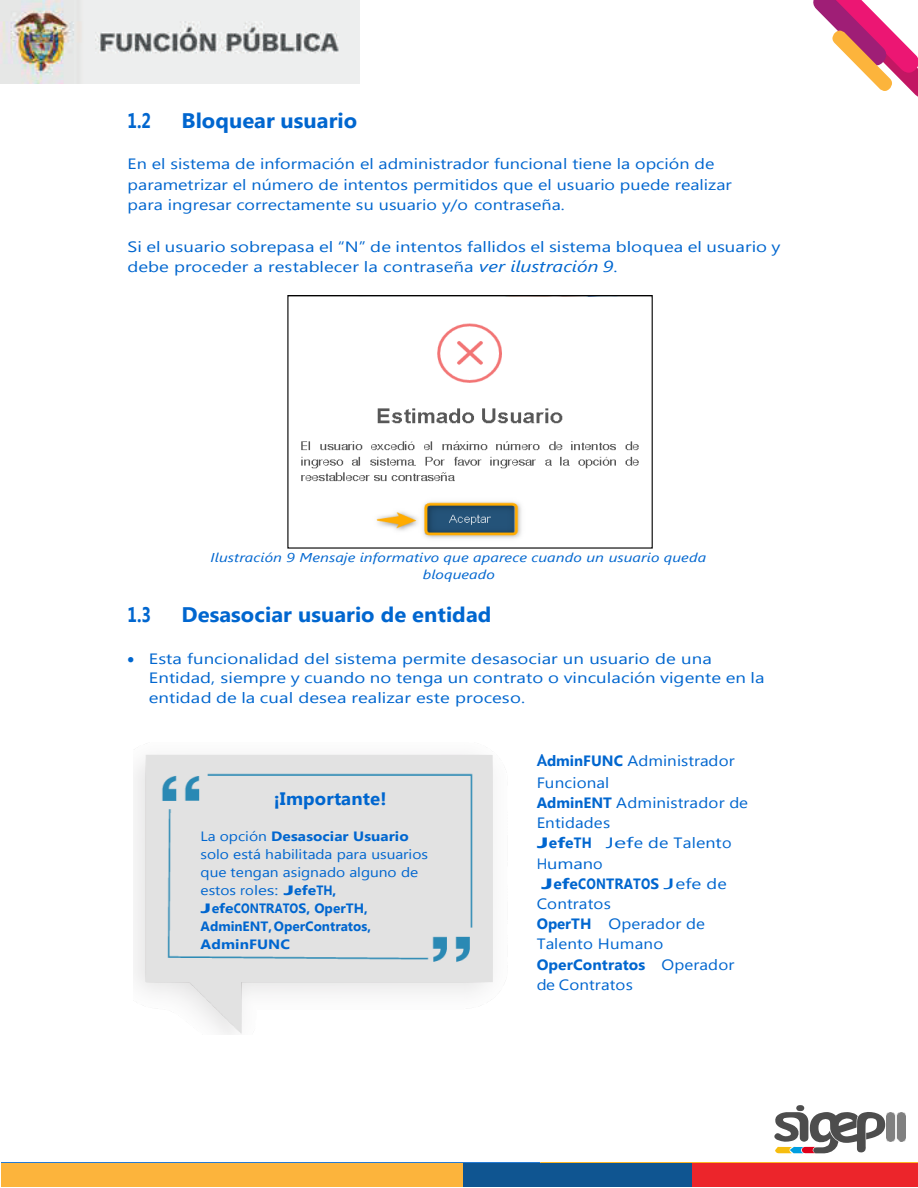
<style>
.page{position:relative;width:918px;height:1188px;background:#fff}
.page>*{position:absolute;margin:0;border:0;box-sizing:border-box;transform-origin:0 0}
.t1{font:700 21px "Segoe UI";color:#0066cf;scale:1.04 1}
.t2{font:700 21px "Segoe UI";color:#0066cf;scale:.78 1}
.t3{font:700 18px "Segoe UI";letter-spacing:.01em;color:#0066cf}
.t4{font:15px/20px "Segoe UI";color:#0066cf;scale:1.24 1}
.t5{font:15px/20.1px "Segoe UI";color:#0066cf;scale:1.2 1}
.t6{font:15px "Segoe UI";color:#0066cf;scale:1.13 1}
.t7{font:700 15px "Segoe UI";letter-spacing:.005em;color:#0066cf;scale:1.04 1}
.t8{font:15px "Segoe UI";color:#0066cf;scale:1.56 1}
.t9{font:700 15px "Segoe UI";letter-spacing:.005em;color:#0066cf;scale:1.84 1}
.t10{font:15px "Segoe UI";color:#0066cf}
.t11{font:700 13.5px/18.1px "Segoe UI";color:#0066cf;scale:1.14 1}
.t12{font:italic 12.75px/17px "Segoe UI";letter-spacing:.005em;color:#0066cf;text-align:center;scale:1.23 1}
.s1{font-style:italic;font-size:15.9px}
.s2{font-weight:400}
.s3{font-family:"Trebuchet MS";font-weight:700;font-size:16.5px}
.s4{font-weight:700}
</style>
<div class="page">
<img style="left:1px;top:1162px;width:917px;height:25px">
<img style="left:886px;top:1112px;width:19px;height:30px">
<svg style="left:774px;top:1105px;width:111px;height:48px"></svg>
<img style="left:301px;top:323px;width:338px;height:216px">
<img style="left:133px;top:754px;width:360px;height:281px">
<div style="left:190px;top:801px;width:279px;height:168px;background:#e2e2e2"></div>
<div style="left:2px;top:1164px;width:461px;height:23px;background:#fcb43c"></div>
<div style="left:463px;top:1164px;width:230px;height:23px;background:#0f5591"></div>
<div style="left:693px;top:1164px;width:225px;height:23px;background:#ec252b"></div>
<img style="left:0;top:1px;width:360px;height:83px">
<svg style="left:813px;top:1px;width:105px;height:96px"></svg>
<h1 class="t2" style="left:128px;top:106px;width:32px">1.2</h1>
<h1 class="t1" style="left:182px;top:106px;width:170px">Bloquear usuario</h1>
<p class="t5" style="left:128px;top:153px;width:505px">En el sistema de información el administrador funcional tiene la opción de parametrizar el número de intentos permitidos que el usuario puede realizar para ingresar correctamente su usuario y/o contraseña.</p>
<p class="t4" style="left:128px;top:236px;width:528px;line-height:20.4px">Si el usuario sobrepasa el “N” de intentos fallidos el sistema bloquea el usuario y debe proceder a restablecer la contraseña <span class="s1">ver ilustración 9</span>.</p>
<p class="t12" style="left:211px;top:549px;width:404px">Ilustración 9 Mensaje informativo que aparece cuando un usuario queda bloqueado</p>
<h1 class="t2" style="left:128px;top:600px;width:32px">1.3</h1>
<h1 class="t1" style="left:182px;top:600px;width:299px">Desasociar usuario de entidad</h1>
<p class="t4" style="left:149px;top:648px;width:498px;text-indent:-21px">• Esta funcionalidad del sistema permite desasociar un usuario de una<br>Entidad, siempre y cuando no tenga un contrato o vinculación vigente en la entidad de la cual desea realizar este proceso.</p>
<p class="t3" style="left:274px;top:786px;width:114px">¡Importante!</p>
<p class="t11" style="left:201px;top:826px;width:201px"><span class="s2">La opción</span> Desasociar Usuario <span class="s2">solo está habilitada para usuarios que tengan asignado alguno de estos roles:</span> JefeTH,<br>JefeCONTRATOS, OperTH,<br>AdminENT,OperContratos,<br>AdminFUNC</p>
<p class="t6" style="left:537px;top:750px;width:177px"><span class="s3">A</span><span class="s4">dminFUNC</span> Administrador</p>
<p class="t6" style="left:537px;top:772px;width:66px">Funcional</p>
<p class="t6" style="left:537px;top:793px;width:188px"><span class="s4">AdminENT</span> Administrador de</p>
<p class="t6" style="left:537px;top:813px;width:67px">Entidades</p>
<p class="t8" style="left:537px;top:833px;width:127px"><span class="s4">JefeTH</span> Jefe de Talento</p>
<p class="t10" style="left:537px;top:853px;width:68px">Humano</p>
<p class="t9" style="left:541px;top:873px;width:102px">JefeCONTRATOS <span class="s2">Jefe de</span></p>
<p class="t6" style="left:537px;top:893px;width:67px">Contratos</p>
<p class="t6" style="left:537px;top:913px;width:150px"><span class="s4">OperTH</span> Operador de</p>
<p class="t6" style="left:537px;top:934px;width:114px">Talento Humano</p>
<p class="t7" style="left:537px;top:954px;width:192px">OperContratos <span class="s2">Operador</span></p>
<p class="t6" style="left:537px;top:974px;width:87px">de Contratos</p>
</div>
